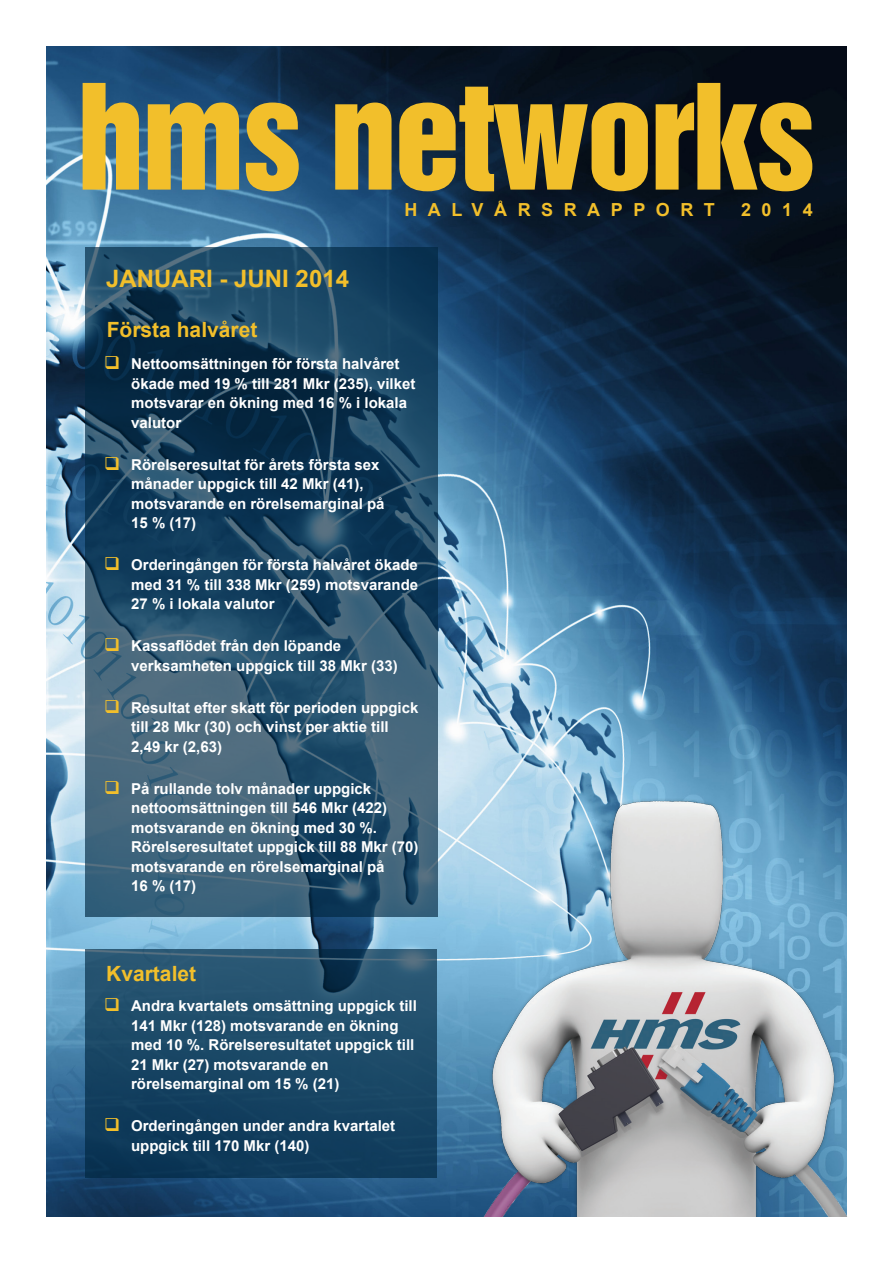
<style>
.page{position:relative;width:893px;height:1263px;background:#fff}
.page>*{position:absolute;margin:0;border:0;box-sizing:border-box;transform-origin:0 0}
.t1{font:133.5px "Helvetica Inserat";letter-spacing:-.02em;color:#f2bf2b}
.t2{font:700 24px "Arial";color:#f2bf2b}
.t3{font:700 21px "Arial";color:#f2bf2b}
.t4{font:700 18px "Arial";letter-spacing:.585em;color:#f2bf2b}
.t5{font:700 15px/19.5px "Arial";color:#fff}
.s1{color:#f2bf2b}
</style>
<div class="page">
<img style="left:47px;top:47px;width:799px;height:1169px">
<svg style="left:85px;top:247px;width:352px;height:669px"></svg>
<div style="left:85px;top:949px;width:351px;height:228px;background:linear-gradient(to bottom,#2c5a76,#083354)"></div>
<img style="left:310px;top:684px;width:537px;height:532px">
<svg style="left:120px;top:1011px;width:18px;height:1px"></svg>
<p class="t1" style="left:77px;top:57px;width:740px">hms networks</p>
<p class="t4" style="left:404px;top:198px;width:312px">HALVÅRSRAPPORT</p>
<p class="t4" style="left:741px;top:198px;width:73px">2014</p>
<p class="t2" style="left:106px;top:262px;width:244px">JANUARI - JUNI 2014</p>
<p class="t3" style="left:107px;top:316px;width:152px">Första halvåret</p>
<p class="t5" style="left:131px;top:355px;width:286px;text-indent:-27px"><span class="s1">❑</span> Nettoomsättningen för första halvåret ökade med 19 % till 281 Mkr (235), vilket motsvarar en ökning med 16 % i lokala valutor</p>
<p class="t5" style="left:131px;top:455px;width:250px;text-indent:-27px"><span class="s1">❑</span> Rörelseresultat för årets första sex månader uppgick till 42 Mkr (41),</p>
<p class="t5" style="left:131px;top:494px;width:255px">motsvarande en rörelsemarginal på</p>
<p class="t5" style="left:131px;top:514px;width:67px">15 % (17)</p>
<p class="t5" style="left:131px;top:556px;width:289px;text-align:justify;text-indent:-27px"><span class="s1">❑</span> Orderingången för första halvåret ökade med 31 % till 338 Mkr (259) motsvarande 27 % i lokala valutor</p>
<p class="t5" style="left:104px;top:637px;width:239px"><span class="s1">❑</span> Kassaflödet från den löpande</p>
<p class="t5" style="left:131px;top:656px;width:268px">verksamheten uppgick till 38 Mkr (33)</p>
<p class="t5" style="left:104px;top:698px;width:316px;text-align:center"><span class="s1">❑</span> Resultat efter skatt för perioden uppgick till 28 Mkr (30) och vinst per aktie till</p>
<p class="t5" style="left:131px;top:737px;width:92px">2,49 kr (2,63)</p>
<p class="t5" style="left:131px;top:779px;width:289px;text-indent:-27px"><span class="s1">❑</span> På rullande tolv månader uppgick nettoomsättningen till 546 Mkr (422) motsvarande en ökning med 30 %.<br>Rörelseresultatet uppgick till 88 Mkr (70) motsvarande en rörelsemarginal på</p>
<p class="t5" style="left:131px;top:877px;width:67px">16 % (17)</p>
<p class="t3" style="left:106px;top:959px;width:91px">Kvartalet</p>
<p class="t5" style="left:131px;top:997px;width:287px;text-indent:-27px"><span class="s1">❑</span> Andra kvartalets omsättning uppgick till 141 Mkr (128) motsvarande en ökning med 10 %. Rörelseresultatet uppgick till 21 Mkr (27) motsvarande en</p>
<p class="t5" style="left:131px;top:1075px;width:210px">rörelsemarginal om 15 % (21)</p>
<p class="t5" style="left:131px;top:1117px;width:266px;text-indent:-27px"><span class="s1">❑</span> Orderingången under andra kvartalet uppgick till 170 Mkr (140)</p>
</div>
